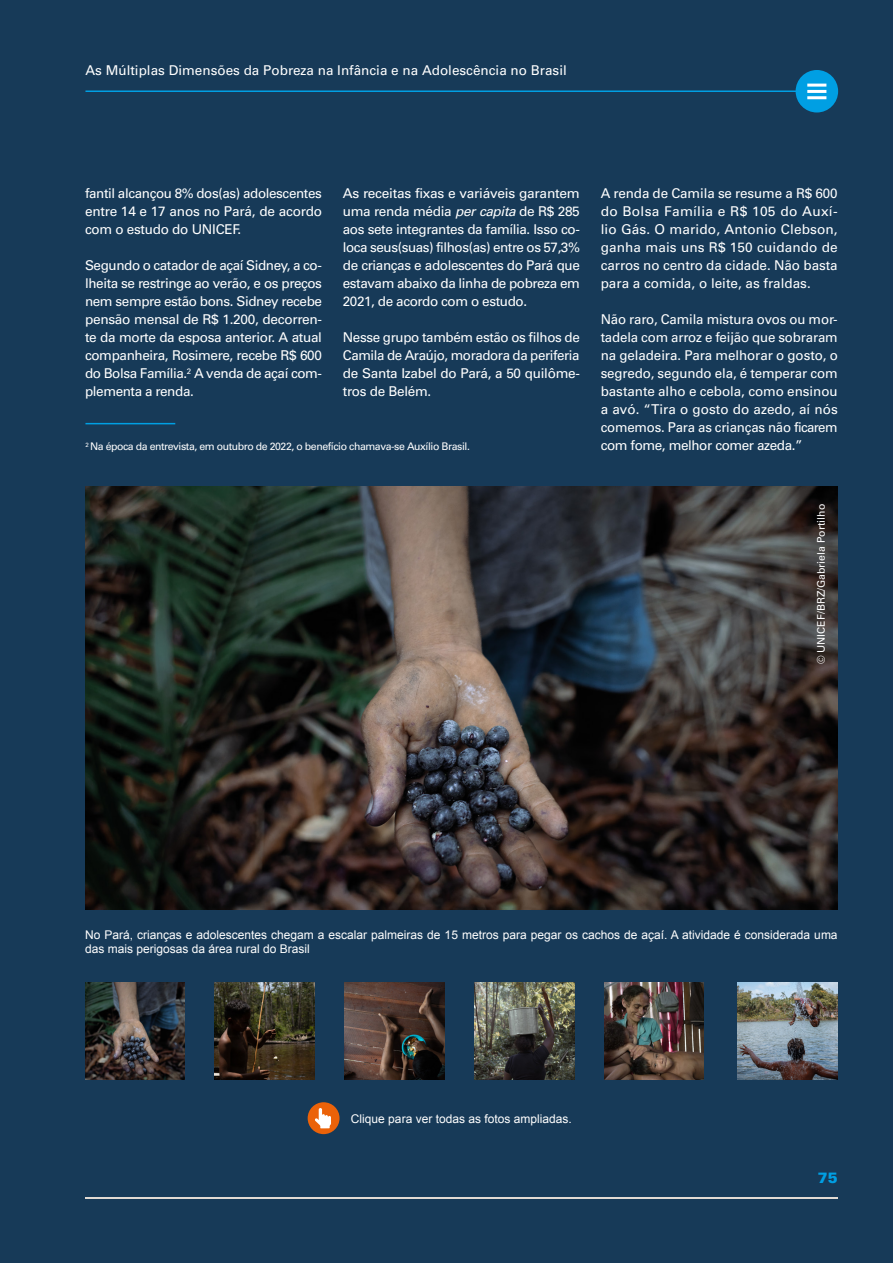
<style>
.page{position:relative;width:893px;height:1263px;background:#173a58}
.page>*{position:absolute;margin:0;border:0;box-sizing:border-box;transform-origin:0 0}
.t1{font:15px "Univers LT 75 Blk";color:#009fe3}
.t2{font:13.5px/18px "Univers LT 55 Rm";letter-spacing:-.02em;color:#fff;text-align:justify}
.t3{font:13.5px "Univers LT 55 Rm";color:#fff}
.t4{font:12px/14.4px "Arial";color:#fff}
.t5{font:10.5px "Univers LT 55 Rm";letter-spacing:-.04em;color:#fff}
.t6{font:10.5px "Univers LT 55 Rm";color:#fff}
.s1{font-family:"Univers LT 55 Obl"}
</style>
<div class="page">
<div style="left:308px;top:1102px;width:32px;height:32px;background:#eb6209;border-radius:50%"></div>
<svg style="left:315px;top:1108px;width:16px;height:20px"></svg>
<img style="left:85px;top:982px;width:100px;height:97px">
<img style="left:215px;top:982px;width:100px;height:97px">
<img style="left:344px;top:982px;width:100px;height:97px">
<img style="left:474px;top:982px;width:100px;height:97px">
<img style="left:604px;top:982px;width:100px;height:97px">
<img style="left:738px;top:982px;width:100px;height:97px">
<img style="left:85px;top:487px;width:753px;height:423px">
<hr style="left:85px;top:1197px;width:151px;height:2px;background:#e1dad3">
<hr style="left:236px;top:1197px;width:150px;height:2px;background:#e1dad3">
<hr style="left:386px;top:1197px;width:151px;height:2px;background:#e1dad3">
<hr style="left:537px;top:1197px;width:150px;height:2px;background:#e1dad3">
<hr style="left:687px;top:1197px;width:151px;height:2px;background:#e1dad3">
<hr style="left:85px;top:423px;width:90px;height:1px;background:#009fe3">
<hr style="left:85px;top:90px;width:732px;height:2px;background:#009fe3">
<div style="left:796px;top:70px;width:42px;height:43px;background:#009fe3;border-radius:50%"></div>
<hr style="left:807px;top:84px;width:19px;height:3px;background:#fff">
<hr style="left:807px;top:90px;width:19px;height:3px;background:#fff">
<hr style="left:807px;top:96px;width:19px;height:3px;background:#fff">
<p class="t3" style="left:85px;top:62px;width:483px">As Múltiplas Dimensões da Pobreza na Infância e na Adolescência no Brasil</p>
<p class="t2" style="left:85px;top:184px;width:239px">fantil alcançou 8% dos(as) adolescentes entre 14 e 17 anos no Pará, de acordo com o estudo do UNICEF.</p>
<p class="t2" style="left:85px;top:256px;width:238px">Segundo o catador de açaí Sidney, a co&shy;lheita se restringe ao verão, e os preços nem sempre estão bons. Sidney recebe pensão mensal de R$ 1.200, decorren&shy;te da morte da esposa anterior. A atual companheira, Rosimere, recebe R$ 600 do Bolsa Família.<sup>2</sup> A venda de açaí com&shy;plementa a renda.</p>
<p class="t2" style="left:343px;top:184px;width:239px">As receitas fixas e variáveis garantem uma renda média <span class="s1">per capita</span> de R$ 285 aos sete integrantes da família. Isso co&shy;loca seus(suas) filhos(as) entre os 57,3% de crianças e adolescentes do Pará que estavam abaixo da linha de pobreza em 2021, de acordo com o estudo.</p>
<p class="t2" style="left:343px;top:328px;width:239px">Nesse grupo também estão os filhos de Camila de Araújo, moradora da periferia de Santa Izabel do Pará, a 50 quilôme&shy;tros de Belém.</p>
<p class="t5" style="left:85px;top:440px;width:386px"><sup>2</sup> Na época da entrevista, em outubro de 2022, o benefício chamava-se Auxílio Brasil.</p>
<p class="t2" style="left:601px;top:184px;width:239px">A renda de Camila se resume a R$ 600 do Bolsa Família e R$ 105 do Auxí&shy;lio Gás. O marido, Antonio Clebson, ganha mais uns R$ 150 cuidando de carros no centro da cidade. Não basta para a comida, o leite, as fraldas.</p>
<p class="t2" style="left:601px;top:310px;width:239px">Não raro, Camila mistura ovos ou mor&shy;tadela com arroz e feijão que sobraram na geladeira. Para melhorar o gosto, o segredo, segundo ela, é temperar com bastante alho e cebola, como ensinou a avó. “Tira o gosto do azedo, aí nós comemos. Para as crianças não ficarem com fome, melhor comer azeda.”</p>
<p class="t6" style="left:815px;top:664px;width:162px;rotate:-90deg">© UNICEF/BRZ/Gabriela Portilho</p>
<p class="t4" style="left:85px;top:927px;width:754px">No Pará, crianças e adolescentes chegam a escalar palmeiras de 15 metros para pegar os cachos de açaí. A atividade é considerada uma das mais perigosas da área rural do Brasil</p>
<p class="t4" style="left:351px;top:1111px;width:222px">Clique para ver todas as fotos ampliadas.</p>
<p class="t1" style="left:818px;top:1168px;width:22px">75</p>
</div>
